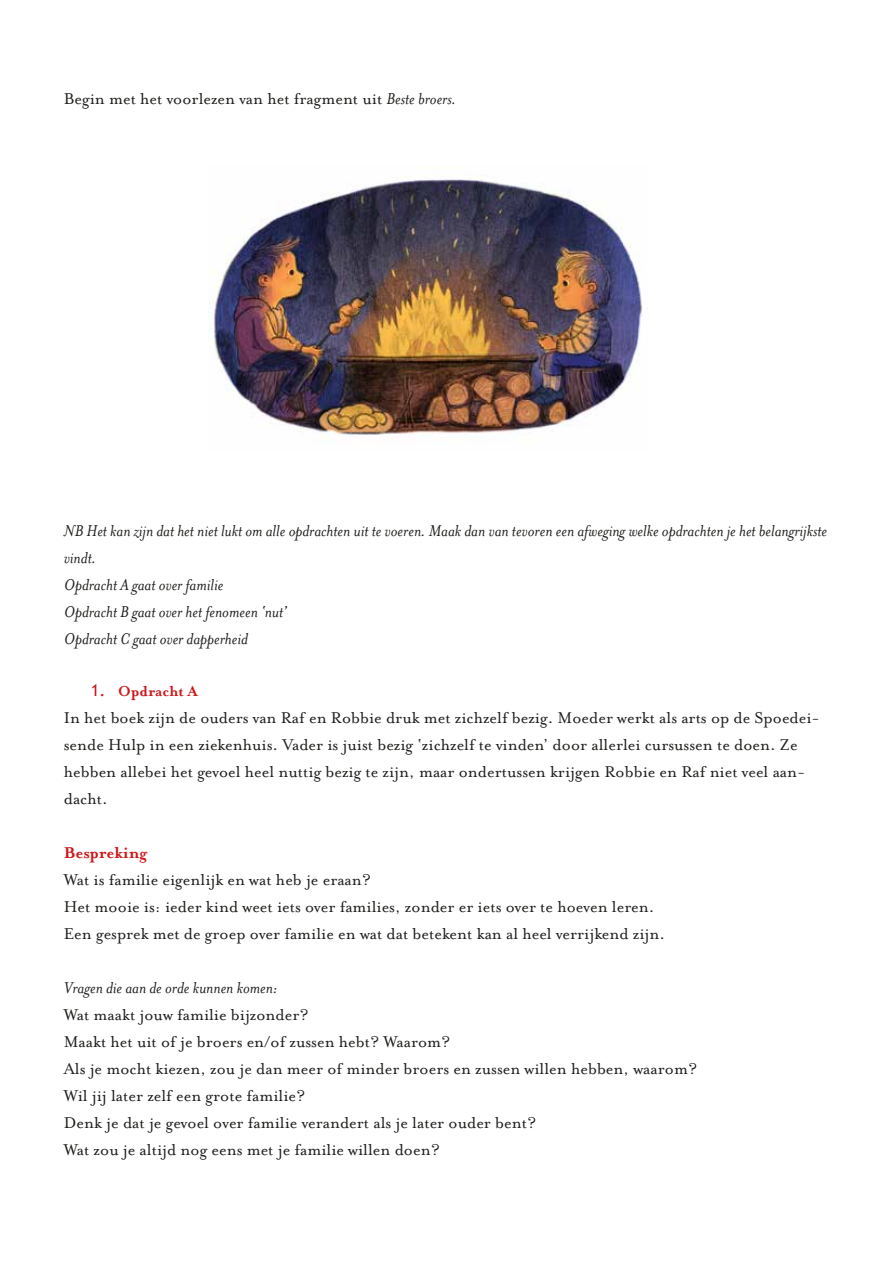
<style>
.page{position:relative;width:893px;height:1263px;background:#fff}
.page>*{position:absolute;margin:0;border:0;box-sizing:border-box;transform-origin:0 0}
.t1{font:18px/27px "Mrs Eaves Roman";color:#1d1d1b}
.t2{font:italic 18px/27px "Mrs Eaves";color:#1d1d1b}
.t3{font:700 18px "Mrs Eaves";color:#cd171a}
.t4{font:700 16.5px "Mrs Eaves";color:#cd171a}
.s1{font-family:"Mrs Eaves";font-style:italic}
.s2{font-family:"Trebuchet MS";font-weight:400}
</style>
<div class="page">
<img style="left:208px;top:177px;width:435px;height:266px">
<p class="t1" style="left:64px;top:85px;width:394px">Begin met het voorlezen van het fragment uit <span class="s1">Beste broers.</span></p>
<p class="t2" style="left:64px;top:517px;width:765px">NB Het kan zijn dat het niet lukt om alle opdrachten uit te voeren. Maak dan van tevoren een afweging welke opdrachten je het belangrijkste vindt.<br>Opdracht A gaat over familie<br>Opdracht B gaat over het fenomeen ‘nut’<br>Opdracht C gaat over dapperheid</p>
<p class="t4" style="left:91px;top:681px;width:108px"><span class="s2">1.</span> Opdracht A</p>
<p class="t1" style="left:64px;top:704px;width:757px">In het boek zijn de ouders van Raf en Robbie druk met zichzelf bezig. Moeder werkt als arts op de Spoedei&shy;sende Hulp in een ziekenhuis. Vader is juist bezig ‘zichzelf te vinden’ door allerlei cursussen te doen. Ze hebben allebei het gevoel heel nuttig bezig te zijn, maar ondertussen krijgen Robbie en Raf niet veel aan&shy;dacht.</p>
<p class="t3" style="left:64px;top:842px;width:85px">Bespreking</p>
<p class="t1" style="left:64px;top:866px;width:603px">Wat is familie eigenlijk en wat heb je eraan?<br>Het mooie is: ieder kind weet iets over families, zonder er iets over te hoeven leren.<br>Een gesprek met de groep over familie en wat dat betekent kan al heel verrijkend zijn.</p>
<p class="t2" style="left:64px;top:974px;width:215px">Vragen die aan de orde kunnen komen:</p>
<p class="t1" style="left:64px;top:1001px;width:635px">Wat maakt jouw familie bijzonder?<br>Maakt het uit of je broers en/of zussen hebt? Waarom?<br>Als je mocht kiezen, zou je dan meer of minder broers en zussen willen hebben, waarom?<br>Wil jij later zelf een grote familie?<br>Denk je dat je gevoel over familie verandert als je later ouder bent?<br>Wat zou je altijd nog eens met je familie willen doen?</p>
</div>
